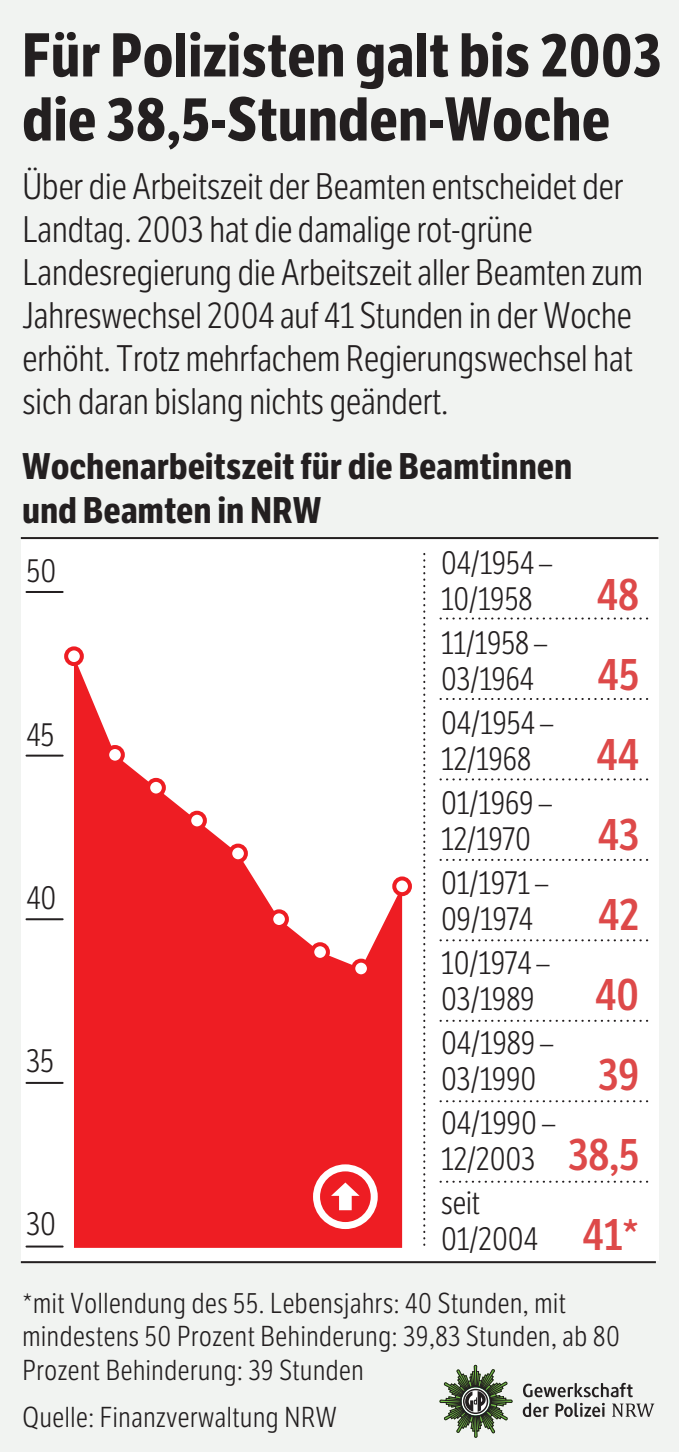
<style>
.page{position:relative;width:679px;height:1452px;background:#fff}
.page>*{position:absolute;margin:0;border:0;box-sizing:border-box;transform-origin:0 0}
.t1{font:700 60px/64px "LFT Etica Condensed";letter-spacing:.015em;color:#231f20}
.t2{font:600 44px/80px "LFT Etica Condensed";color:#dd4949;text-align:right}
.t3{font:300 36px/43.2px "LFT Etica Condensed";color:#231f20}
.t4{font:700 36px/43.2px "LFT Etica Condensed";letter-spacing:.015em;color:#231f20}
.t5{font:300 32px/36px "LFT Etica Condensed";color:#231f20}
.t6{font:300 28px/33.6px "LFT Etica Condensed";letter-spacing:.025em;color:#231f20}
</style>
<div class="page">
<div style="left:0;top:0;width:678px;height:1451px;background:#f1f3f1"></div>
<svg style="left:439px;top:1364px;width:73px;height:74px"></svg>
<svg style="left:522px;top:1382px;width:132px;height:34px"></svg>
<div style="left:21px;top:539px;width:637px;height:722px;background:#fff"></div>
<hr style="left:21px;top:1261px;width:634px;height:2px;background:#231f20">
<hr style="left:21px;top:537px;width:637px;height:2px;background:#231f20">
<svg style="left:440px;top:617px;width:209px;height:2px"></svg>
<svg style="left:423px;top:554px;width:2px;height:692px"></svg>
<svg style="left:440px;top:698px;width:209px;height:2px"></svg>
<svg style="left:440px;top:778px;width:209px;height:2px"></svg>
<svg style="left:440px;top:859px;width:209px;height:2px"></svg>
<hr style="left:26px;top:591px;width:37px;height:2px;background:#231f20">
<hr style="left:26px;top:918px;width:37px;height:2px;background:#231f20">
<hr style="left:26px;top:754px;width:37px;height:2px;background:#231f20">
<hr style="left:26px;top:1081px;width:37px;height:2px;background:#231f20">
<hr style="left:26px;top:1245px;width:37px;height:2px;background:#231f20">
<svg style="left:440px;top:939px;width:209px;height:2px"></svg>
<svg style="left:440px;top:1019px;width:209px;height:2px"></svg>
<svg style="left:440px;top:1100px;width:209px;height:2px"></svg>
<svg style="left:440px;top:1180px;width:209px;height:2px"></svg>
<svg style="left:74px;top:659px;width:328px;height:588px;fill:#ee1d23"></svg>
<svg style="left:313px;top:1164px;width:64px;height:65px"></svg>
<div style="left:66px;top:648px;width:16px;height:16px;background:#fff;border-radius:50%"></div>
<div style="left:64px;top:646px;width:20px;height:20px;border:4px solid #ee1d23;border-radius:50%"></div>
<div style="left:107px;top:747px;width:16px;height:15px;background:#fff;border-radius:50%"></div>
<div style="left:105px;top:745px;width:20px;height:19px;border:4px solid #ee1d23;border-radius:50%"></div>
<div style="left:148px;top:780px;width:16px;height:15px;background:#fff;border-radius:50%"></div>
<div style="left:146px;top:778px;width:20px;height:19px;border:4px solid #ee1d23;border-radius:50%"></div>
<svg style="left:189px;top:812px;width:16px;height:16px"></svg>
<div style="left:187px;top:810px;width:20px;height:20px;border:4px solid #ee1d23;border-radius:50%"></div>
<svg style="left:230px;top:845px;width:16px;height:16px"></svg>
<div style="left:228px;top:843px;width:20px;height:20px;border:4px solid #ee1d23;border-radius:50%"></div>
<div style="left:271px;top:911px;width:16px;height:16px;background:#fff;border-radius:50%"></div>
<div style="left:269px;top:909px;width:20px;height:20px;border:4px solid #ee1d23;border-radius:50%"></div>
<div style="left:312px;top:944px;width:16px;height:15px;background:#fff;border-radius:50%"></div>
<div style="left:310px;top:942px;width:20px;height:19px;border:4px solid #ee1d23;border-radius:50%"></div>
<div style="left:353px;top:960px;width:16px;height:16px;background:#fff;border-radius:50%"></div>
<div style="left:351px;top:958px;width:20px;height:20px;border:4px solid #ee1d23;border-radius:50%"></div>
<svg style="left:394px;top:878px;width:16px;height:16px"></svg>
<div style="left:392px;top:876px;width:20px;height:20px;border:4px solid #ee1d23;border-radius:50%"></div>
<h1 class="t1" style="left:22px;top:24px;width:640px">Für Polizisten galt bis 2003 die 38,5-Stunden-Woche</h1>
<p class="t3" style="left:22px;top:166px;width:621px">Über die Arbeitszeit der Beamten entscheidet der Landtag. 2003 hat die damalige rot-grüne Landesregierung die Arbeitszeit aller Beamten zum Jahreswechsel 2004 auf 41 Stunden in der Woche erhöht. Trotz mehrfachem Regierungswechsel hat sich daran bislang nichts geändert.</p>
<p class="t4" style="left:22px;top:445px;width:551px">Wochenarbeitszeit für die Beamtinnen und Beamten in NRW</p>
<p class="t5" style="left:26px;top:554px;width:31px">50</p>
<p class="t5" style="left:26px;top:717px;width:30px">45</p>
<p class="t5" style="left:26px;top:880px;width:32px">40</p>
<p class="t5" style="left:26px;top:1043px;width:29px">35</p>
<p class="t5" style="left:26px;top:1207px;width:31px">30</p>
<p class="t5" style="left:441px;top:545px;width:113px">04/1954 –<br>10/1958</p>
<p class="t5" style="left:441px;top:625px;width:108px">11/1958 –<br>03/1964</p>
<p class="t5" style="left:441px;top:705px;width:114px">04/1954 –<br>12/1968</p>
<p class="t5" style="left:441px;top:785px;width:112px">01/1969 –<br>12/1970</p>
<p class="t5" style="left:441px;top:865px;width:109px">01/1971 –<br>09/1974</p>
<p class="t5" style="left:441px;top:945px;width:110px">10/1974 –<br>03/1989</p>
<p class="t5" style="left:441px;top:1025px;width:114px">04/1989 –<br>03/1990</p>
<p class="t5" style="left:441px;top:1105px;width:116px">04/1990 –<br>12/2003</p>
<p class="t5" style="left:441px;top:1185px;width:98px">seit<br>01/2004</p>
<p class="t2" style="left:568px;top:556px;width:72px">48<br>45<br>44<br>43<br>42<br>40<br>39<br>38,5<br>41*</p>
<p class="t6" style="left:22px;top:1286px;width:598px">*mit Vollendung des 55. Lebensjahrs: 40 Stunden, mit mindestens 50 Prozent Behinderung: 39,83 Stunden, ab 80<br>Prozent Behinderung: 39 Stunden</p>
<p class="t6" style="left:22px;top:1401px;width:316px">Quelle: Finanzverwaltung NRW</p>
</div>
